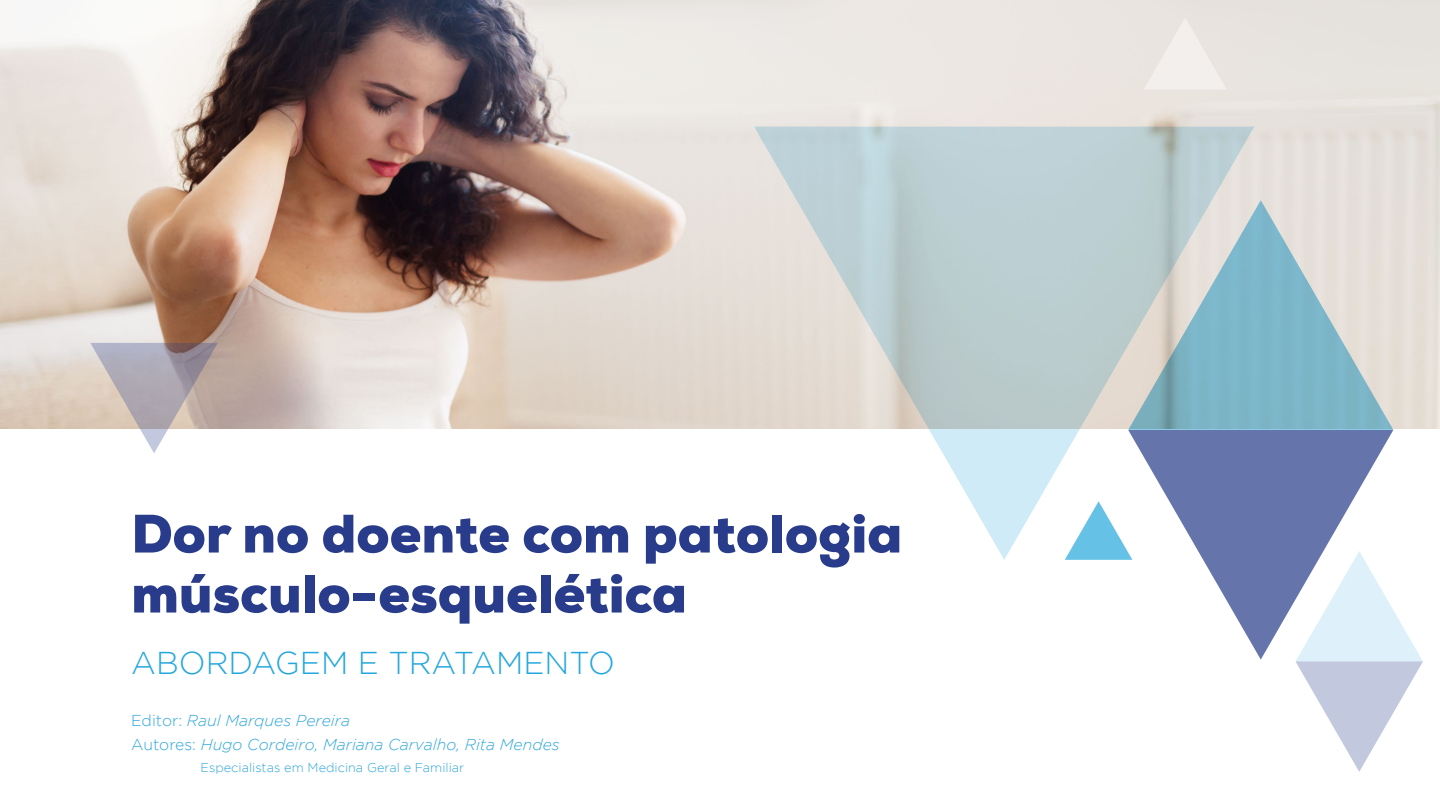
<style>
.page{position:relative;width:1440px;height:810px;background:#fff}
.page>*{position:absolute;margin:0;border:0;box-sizing:border-box;transform-origin:0 0}
.t1{font:900 54px/60px "Nexa";color:#283c8b}
.t2{font:300 31.5px "Gotham";color:#25a7de}
.t3{font:italic 300 15.75px/23.7px "Gotham";color:#30a7db}
.t4{font:300 12.75px "Gotham";color:#30a7db}
.s1{font-style:normal}
</style>
<div class="page">
<img style="left:0;top:0;width:1440px;height:430px">
<svg style="left:1203px;top:430px;width:190px;height:230px;fill:#6574ab"></svg>
<svg style="left:1254px;top:200px;width:139px;height:230px;background:#aec9d0"></svg>
<svg style="left:754px;top:127px;width:500px;height:433px"></svg>
<div style="left:1144px;top:18px;width:83px;height:71px;background:#ede9e6"></div>
<svg style="left:1295px;top:551px;width:128px;height:221px"></svg>
<svg style="left:1065px;top:501px;width:67px;height:59px"></svg>
<svg style="left:90px;top:343px;width:128px;height:110px"></svg>
<h1 class="t1" style="left:131px;top:504px;width:772px">Dor no doente com patologia músculo-esquelética</h1>
<h2 class="t2" style="left:131px;top:646px;width:485px">ABORDAGEM E TRATAMENTO</h2>
<p class="t3" style="left:131px;top:709px;width:430px"><span class="s1">Editor:</span> Raul Marques Pereira<br><span class="s1">Autores:</span> Hugo Cordeiro, Mariana Carvalho, Rita Mendes</p>
<p class="t4" style="left:201px;top:761px;width:265px">Especialistas em Medicina Geral e Familiar</p>
</div>
